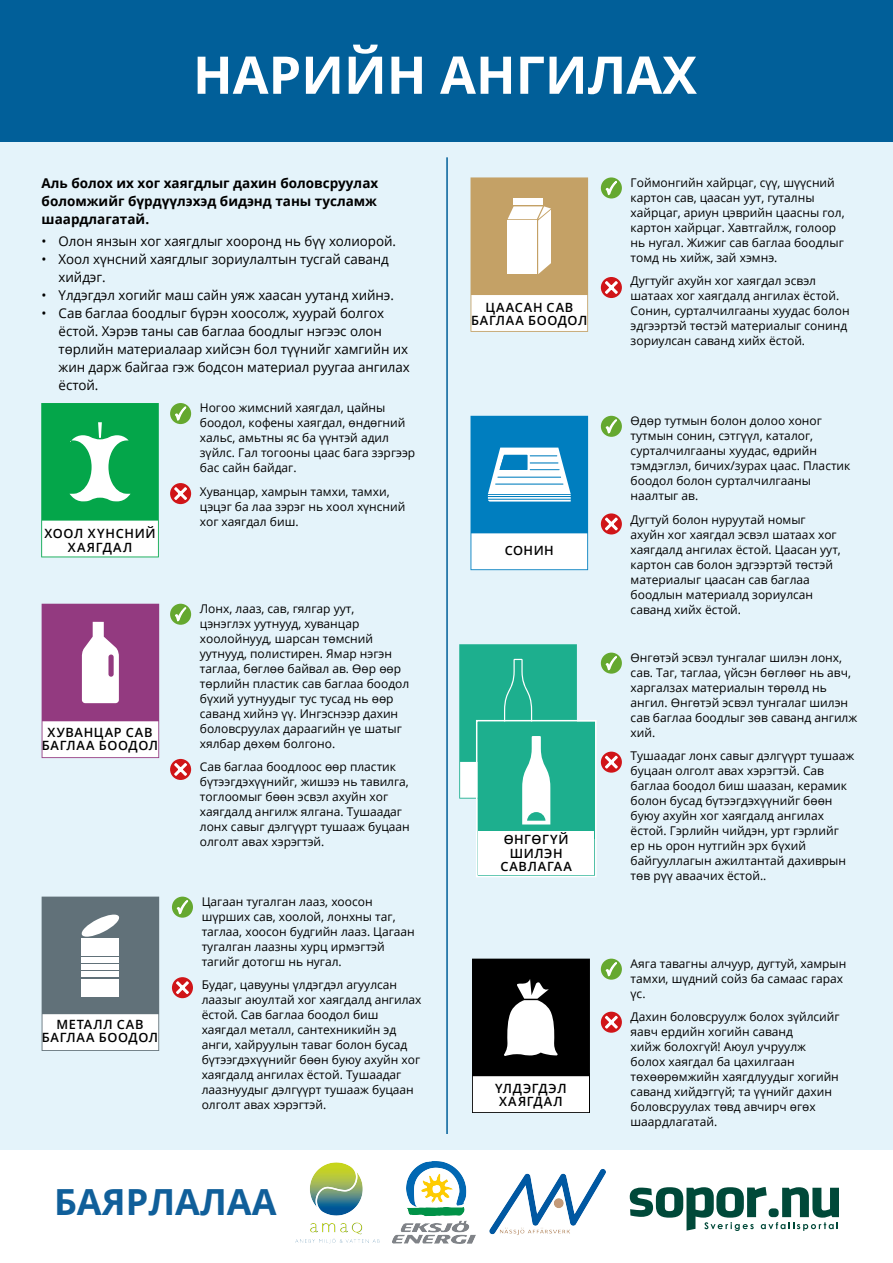
<style>
.page{position:relative;width:893px;height:1263px;background:#fff}
.page>*{position:absolute;margin:0;border:0;box-sizing:border-box;transform-origin:0 0}
.t1{font:700 52.05px "Open Sans";color:#fff}
.t2{font:700 36px "Open Sans";color:#105f9a}
.t3{font:13.5px/18px "Open Sans";letter-spacing:-.005em;color:#000}
.t4{font:700 13.5px/18px "Open Sans";color:#000;text-align:justify}
.t5{font:600 12.75px/13.5px "Open Sans";letter-spacing:.055em;color:#000;text-align:center}
.t6{font:12px/15px "Open Sans";color:#000}
</style>
<div class="page">
<div style="left:0;top:136px;width:893px;height:1013px;background:#e4f3fa"></div>
<svg style="left:470px;top:177px;width:118px;height:155px;background:#d4bb91"></svg>
<div style="left:478px;top:298px;width:98px;height:29px;background:#fff"></div>
<svg style="left:472px;top:959px;width:118px;height:154px;background:#505050"></svg>
<div style="left:489px;top:1084px;width:78px;height:21px;background:#fff"></div>
<svg style="left:470px;top:416px;width:118px;height:154px;background:#53a8d3"></svg>
<div style="left:483px;top:539px;width:95px;height:21px;background:#fff"></div>
<svg style="left:42px;top:896px;width:117px;height:155px;background:#748289"></svg>
<div style="left:82px;top:972px;width:37px;height:5px;background:#fff"></div>
<div style="left:82px;top:979px;width:37px;height:17px;background:#fff"></div>
<div style="left:82px;top:965px;width:37px;height:5px;background:#fff"></div>
<div style="left:82px;top:938px;width:37px;height:18px;background:#fff"></div>
<div style="left:82px;top:958px;width:37px;height:5px;background:#fff"></div>
<div style="left:48px;top:1017px;width:105px;height:31px;background:#fff"></div>
<svg style="left:42px;top:604px;width:117px;height:154px;background:#af6ea2"></svg>
<div style="left:44px;top:730px;width:113px;height:20px;background:#fff"></div>
<div style="left:0;top:0;width:893px;height:142px;background:#015f99"></div>
<svg style="left:630px;top:1187px;width:209px;height:44px"></svg>
<div style="left:170px;top:483px;width:21px;height:21px;background:#d01518;border-radius:50%"></div>
<svg style="left:173px;top:486px;width:16px;height:15px"></svg>
<div style="left:601px;top:277px;width:21px;height:21px;background:#d01518;border-radius:50%"></div>
<svg style="left:603px;top:280px;width:15px;height:15px"></svg>
<div style="left:172px;top:977px;width:21px;height:21px;background:#d01518;border-radius:50%"></div>
<svg style="left:175px;top:980px;width:15px;height:15px"></svg>
<svg style="left:601px;top:513px;width:21px;height:21px"></svg>
<svg style="left:603px;top:516px;width:16px;height:16px"></svg>
<svg style="left:601px;top:752px;width:21px;height:21px"></svg>
<svg style="left:603px;top:754px;width:16px;height:16px"></svg>
<svg style="left:601px;top:1012px;width:21px;height:21px"></svg>
<svg style="left:603px;top:1014px;width:16px;height:16px"></svg>
<svg style="left:170px;top:759px;width:21px;height:21px"></svg>
<svg style="left:173px;top:761px;width:16px;height:16px"></svg>
<div style="left:170px;top:403px;width:21px;height:21px;background:#65a82f;border-radius:50%"></div>
<svg style="left:173px;top:405px;width:14px;height:19px"></svg>
<svg style="left:601px;top:177px;width:21px;height:21px"></svg>
<svg style="left:603px;top:179px;width:15px;height:20px"></svg>
<svg style="left:172px;top:896px;width:21px;height:22px"></svg>
<svg style="left:175px;top:898px;width:14px;height:20px"></svg>
<div style="left:601px;top:416px;width:21px;height:21px;background:#65a82f;border-radius:50%"></div>
<svg style="left:603px;top:417px;width:15px;height:20px"></svg>
<div style="left:601px;top:653px;width:21px;height:21px;background:#65a82f;border-radius:50%"></div>
<svg style="left:603px;top:654px;width:15px;height:20px"></svg>
<div style="left:601px;top:959px;width:21px;height:21px;background:#65a82f;border-radius:50%"></div>
<svg style="left:603px;top:960px;width:15px;height:20px"></svg>
<div style="left:170px;top:604px;width:21px;height:21px;background:#65a82f;border-radius:50%"></div>
<svg style="left:173px;top:605px;width:14px;height:20px"></svg>
<hr style="left:446px;top:157px;width:2px;height:977px;background:#015f99">
<svg style="left:41px;top:403px;width:118px;height:154px;background:#40bb75"></svg>
<div style="left:51px;top:526px;width:100px;height:23px;background:#fff"></div>
<svg style="left:459px;top:644px;width:138px;height:233px;background:#4fc0a8"></svg>
<div style="left:478px;top:831px;width:116px;height:44px;background:#fff"></div>
<img style="left:296px;top:1161px;width:310px;height:83px">
<h1 class="t1" style="left:193px;top:38px;width:505px">НАРИЙН АНГИЛАХ</h1>
<p class="t4" style="left:42px;top:174px;width:338px">Аль болох их хог хаягдлыг дахин боловсруулах боломжийг бүрдүүлэхэд бидэнд таны тусламж шаардлагатай.</p>
<p class="t3" style="left:42px;top:232px;width:356px">• Олон янзын хог хаягдлыг хооронд нь бүү холиорой.</p>
<p class="t3" style="left:59px;top:250px;width:332px;text-indent:-17px">• Хоол хүнсний хаягдлыг зориулалтын тусгай саванд хийдэг.</p>
<p class="t3" style="left:42px;top:286px;width:354px">• Үлдэгдэл хогийг маш сайн уяж хаасан уутанд хийнэ.</p>
<p class="t3" style="left:59px;top:304px;width:353px;text-indent:-17px">• Сав баглаа боодлыг бүрэн хоосолж, хуурай болгох ёстой. Хэрэв таны сав баглаа боодлыг нэгээс олон төрлийн материалаар хийсэн бол түүнийг хамгийн их жин дарж байгаа гэж бодсон материал руугаа ангилах ёстой.</p>
<p class="t6" style="left:200px;top:400px;width:217px">Ногоо жимсний хаягдал, цайны боодол, кофены хаягдал, өндөгний хальс, амьтны яс ба үүнтэй адил зүйлс. Гал тогооны цаас бага зэргээр бас сайн байдаг.</p>
<p class="t6" style="left:200px;top:484px;width:207px">Хуванцар, хамрын тамхи, тамхи, цэцэг ба лаа зэрэг нь хоол хүнсний хог хаягдал биш.</p>
<p class="t5" style="left:44px;top:527px;width:113px">ХООЛ ХҮНСНИЙ<br>ХАЯГДАЛ</p>
<p class="t5" style="left:42px;top:725px;width:118px">ХУВАНЦАР САВ<br>БАГЛАА БООДОЛ</p>
<p class="t5" style="left:42px;top:1017px;width:118px">МЕТАЛЛ САВ<br>БАГЛАА БООДОЛ</p>
<p class="t6" style="left:200px;top:601px;width:211px">Лонх, лааз, сав, гялгар уут,<br>цэнэглэх уутнууд, хуванцар хоолойнууд, шарсан төмсний уутнууд, полистирен. Ямар нэгэн таглаа, бөглөө байвал ав. Өөр өөр төрлийн пластик сав баглаа боодол бүхий уутнуудыг тус тусад нь өөр саванд хийнэ үү. Ингэснээр дахин боловсруулах дараагийн үе шатыг хялбар дөхөм болгоно.</p>
<p class="t6" style="left:200px;top:759px;width:211px">Сав баглаа боодлоос өөр пластик бүтээгдэхүүнийг, жишээ нь тавилга, тоглоомыг бөөн эсвэл ахуйн хог хаягдалд ангилж ялгана. Тушаадаг лонх савыг дэлгүүрт тушааж буцаан олголт авах хэрэгтэй.</p>
<p class="t6" style="left:202px;top:894px;width:215px">Цагаан тугалган лааз, хоосон шүрших сав, хоолой, лонхны таг, таглаа, хоосон будгийн лааз. Цагаан тугалган лаазны хурц ирмэгтэй тагийг дотогш нь нугал.</p>
<p class="t6" style="left:202px;top:977px;width:221px">Будаг, цавууны үлдэгдэл агуулсан лаазыг аюултай хог хаягдалд ангилах ёстой. Сав баглаа боодол биш хаягдал металл, сантехникийн эд анги, хайруулын таваг болон бусад бүтээгдэхүүнийг бөөн буюу ахуйн хог хаягдалд ангилах ёстой. Тушаадаг лаазнуудыг дэлгүүрт тушааж буцаан олголт авах хэрэгтэй.</p>
<h2 class="t2" style="left:54px;top:1176px;width:224px">БАЯРЛАЛАА</h2>
<p class="t5" style="left:471px;top:300px;width:118px">ЦААСАН САВ<br>БАГЛАА БООДОЛ</p>
<p class="t5" style="left:505px;top:543px;width:51px">СОНИН</p>
<p class="t5" style="left:500px;top:833px;width:73px">ӨНГӨГҮЙ<br>ШИЛЭН<br>САВЛАГАА</p>
<p class="t5" style="left:495px;top:1081px;width:73px;text-align:left">ҮЛДЭГДЭЛ<br>ХАЯГДАЛ</p>
<p class="t6" style="left:631px;top:174px;width:215px">Гоймонгийн хайрцаг, сүү, шүүсний картон сав, цаасан уут, гуталны хайрцаг, ариун цэврийн цаасны гол, картон хайрцаг. Хавтгайлж, голоор нь нугал. Жижиг сав баглаа боодлыг томд нь хийж, зай хэмнэ.</p>
<p class="t6" style="left:631px;top:273px;width:221px">Дугтуйг ахуйн хог хаягдал эсвэл шатаах хог хаягдалд ангилах ёстой.<br>Сонин, сурталчилгааны хуудас болон эдгээртэй төстэй материалыг сонинд зориулсан саванд хийх ёстой.</p>
<p class="t6" style="left:631px;top:413px;width:221px">Өдөр тутмын болон долоо хоног тутмын сонин, сэтгүүл, каталог, сурталчилгааны хуудас, өдрийн тэмдэглэл, бичих/зурах цаас. Пластик боодол болон сурталчилгааны наалтыг ав.</p>
<p class="t6" style="left:631px;top:511px;width:212px">Дугтуй болон нуруутай номыг ахуйн хог хаягдал эсвэл шатаах хог хаягдалд ангилах ёстой. Цаасан уут, картон сав болон эдгээртэй төстэй материалыг цаасан сав баглаа боодлын материалд зориулсан саванд хийх ёстой.</p>
<p class="t6" style="left:631px;top:650px;width:228px">Өнгөтэй эсвэл тунгалаг шилэн лонх, сав. Таг, таглаа, үйсэн бөглөөг нь авч, харгалзах материалын төрөлд нь ангил. Өнгөтэй эсвэл тунгалаг шилэн сав баглаа боодлыг зөв саванд ангилж хий.</p>
<p class="t6" style="left:631px;top:748px;width:225px">Тушаадаг лонх савыг дэлгүүрт тушааж буцаан олголт авах хэрэгтэй. Сав баглаа боодол биш шаазан, керамик болон бусад бүтээгдэхүүнийг бөөн буюу ахуйн хог хаягдалд ангилах ёстой. Гэрлийн чийдэн, урт гэрлийг ер нь орон нутгийн эрх бүхий байгууллагын ажилтантай дахиврын төв рүү аваачих ёстой..</p>
<p class="t6" style="left:631px;top:956px;width:217px">Аяга тавагны алчуур, дугтуй, хамрын тамхи, шүдний сойз ба самаас гарах үс.</p>
<p class="t6" style="left:631px;top:1009px;width:211px">Дахин боловсруулж болох зүйлсийг яавч ердийн хогийн саванд<br>хийж болохгүй! Аюул учруулж болох хаягдал ба цахилгаан төхөөрөмжийн хаягдлуудыг хогийн саванд хийдэггүй; та үүнийг дахин боловсруулах төвд авчирч өгөх шаардлагатай.</p>
</div>
